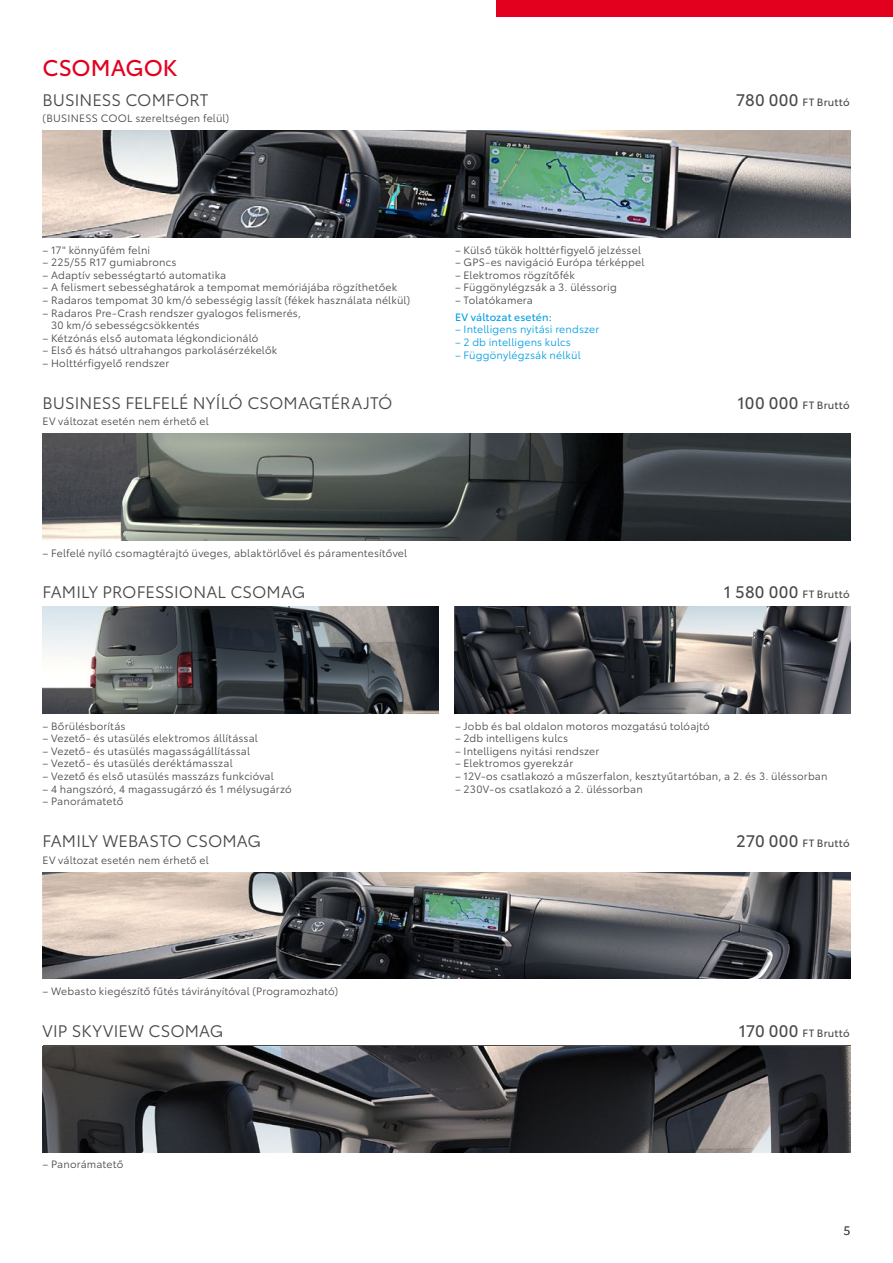
<style>
.page{position:relative;width:893px;height:1263px;background:#fff}
.page>*{position:absolute;margin:0;border:0;box-sizing:border-box;transform-origin:0 0}
.t1{font:22.5px "Toyota Type";color:#e3001f}
.t2{font:16.5px "Toyota Type";letter-spacing:.005em;color:#494948}
.t3{font:12px "Toyota Type";color:#494948}
.t4{font:10.5px/12.6px "Toyota Type";letter-spacing:.015em;color:#494948}
.t5{font:10.5px "Toyota Type";letter-spacing:.025em;color:#494948}
.t6{font:10.5px "Toyota Type";letter-spacing:.015em;color:#009ee3}
.t7{font:10.5px "Toyota Type";letter-spacing:.015em;color:#009ee3}
.s1{font-size:16.5px}
</style>
<div class="page">
<div style="left:497px;top:0;width:396px;height:17px;background:#e3001f"></div>
<img style="left:43px;top:131px;width:807px;height:106px">
<img style="left:43px;top:434px;width:807px;height:106px">
<img style="left:43px;top:607px;width:395px;height:106px">
<img style="left:455px;top:607px;width:395px;height:106px">
<img style="left:43px;top:872px;width:807px;height:107px">
<img style="left:43px;top:1047px;width:807px;height:105px">
<h1 class="t1" style="left:43px;top:51px;width:136px">CSOMAGOK</h1>
<h2 class="t2" style="left:43px;top:88px;width:167px">BUSINESS COMFORT</h2>
<p class="t5" style="left:736px;top:94px;width:115px"><span class="s1">780 000</span> FT Bruttó</p>
<p class="t4" style="left:43px;top:111px;width:188px">(BUSINESS COOL szereltségen felül)</p>
<p class="t4" style="left:43px;top:243px;width:109px">– 17" könnyűfém felni</p>
<p class="t4" style="left:43px;top:255px;width:136px">– 225/55 R17 gumiabroncs</p>
<p class="t4" style="left:43px;top:268px;width:185px">– Adaptív sebességtartó automatika</p>
<p class="t4" style="left:43px;top:280px;width:356px">– A felismert sebességhatárok a tempomat memóriájába rögzíthetőek</p>
<p class="t4" style="left:43px;top:293px;width:369px">– Radaros tempomat 30 km/ó sebességig lassít (fékek használata nélkül)</p>
<p class="t4" style="left:51px;top:306px;width:252px;text-indent:-9px">– Radaros Pre-Crash rendszer gyalogos felismerés,<br>30 km/ó sebességcsökkentés</p>
<p class="t4" style="left:43px;top:331px;width:217px">– Kétzónás első automata légkondicionáló</p>
<p class="t4" style="left:43px;top:343px;width:236px">– Első és hátsó ultrahangos parkolásérzékelők</p>
<p class="t4" style="left:43px;top:356px;width:128px">– Holttérfigyelő rendszer</p>
<p class="t4" style="left:455px;top:243px;width:188px">– Külső tükök holttérfigyelő jelzéssel</p>
<p class="t4" style="left:455px;top:255px;width:191px">– GPS-es navigáció Európa térképpel</p>
<p class="t4" style="left:455px;top:268px;width:121px">– Elektromos rögzítőfék</p>
<p class="t4" style="left:455px;top:280px;width:163px">– Függönylégzsák a 3. üléssorig</p>
<p class="t4" style="left:455px;top:293px;width:79px">– Tolatókamera</p>
<p class="t7" style="left:455px;top:309px;width:98px">EV változat esetén:</p>
<p class="t6" style="left:455px;top:322px;width:146px">– Intelligens nyitási rendszer</p>
<p class="t6" style="left:455px;top:334px;width:117px">– 2 db intelligens kulcs</p>
<p class="t6" style="left:455px;top:347px;width:127px">– Függönylégzsák nélkül</p>
<h2 class="t2" style="left:43px;top:391px;width:352px">BUSINESS FELFELÉ NYÍLÓ CSOMAGTÉRAJTÓ</h2>
<p class="t5" style="left:737px;top:397px;width:114px"><span class="s1">100 000</span> FT Bruttó</p>
<p class="t4" style="left:43px;top:415px;width:168px">EV változat esetén nem érhető el</p>
<p class="t4" style="left:43px;top:546px;width:366px">– Felfelé nyíló csomagtérajtó üveges, ablaktörlővel és páramentesítővel</p>
<h2 class="t2" style="left:43px;top:580px;width:264px">FAMILY PROFESSIONAL CSOMAG</h2>
<p class="t5" style="left:724px;top:587px;width:127px"><span class="s1">1 580 000</span> FT Bruttó</p>
<p class="t4" style="left:43px;top:719px;width:85px">– Bőrülésborítás</p>
<p class="t4" style="left:43px;top:731px;width:217px">– Vezető- és utasülés elektromos állítással</p>
<p class="t4" style="left:43px;top:744px;width:209px">– Vezető- és utasülés magasságállítással</p>
<p class="t4" style="left:43px;top:757px;width:192px">– Vezető- és utasülés deréktámasszal</p>
<p class="t4" style="left:43px;top:769px;width:233px">– Vezető és első utasülés masszázs funkcióval</p>
<p class="t4" style="left:43px;top:782px;width:251px">– 4 hangszóró, 4 magassugárzó és 1 mélysugárzó</p>
<p class="t4" style="left:43px;top:794px;width:82px">– Panorámatető</p>
<p class="t4" style="left:455px;top:719px;width:256px">– Jobb és bal oldalon motoros mozgatású tolóajtó</p>
<p class="t4" style="left:455px;top:731px;width:115px">– 2db intelligens kulcs</p>
<p class="t4" style="left:455px;top:744px;width:146px">– Intelligens nyitási rendszer</p>
<p class="t4" style="left:455px;top:757px;width:120px">– Elektromos gyerekzár</p>
<p class="t4" style="left:455px;top:769px;width:374px">– 12V-os csatlakozó a műszerfalon, kesztyűtartóban, a 2. és 3. üléssorban</p>
<p class="t4" style="left:455px;top:782px;width:189px">– 230V-os csatlakozó a 2. üléssorban</p>
<h2 class="t2" style="left:43px;top:829px;width:220px">FAMILY WEBASTO CSOMAG</h2>
<p class="t5" style="left:736px;top:836px;width:115px"><span class="s1">270 000</span> FT Bruttó</p>
<p class="t4" style="left:43px;top:853px;width:168px">EV változat esetén nem érhető el</p>
<p class="t4" style="left:43px;top:984px;width:297px">– Webasto kiegészítő fűtés távirányítóval (Programozható)</p>
<h2 class="t2" style="left:43px;top:1019px;width:182px">VIP SKYVIEW CSOMAG</h2>
<p class="t5" style="left:739px;top:1025px;width:112px"><span class="s1">170 000</span> FT Bruttó</p>
<p class="t4" style="left:43px;top:1157px;width:82px">– Panorámatető</p>
<p class="t3" style="left:843px;top:1222px;width:8px">5</p>
</div>
